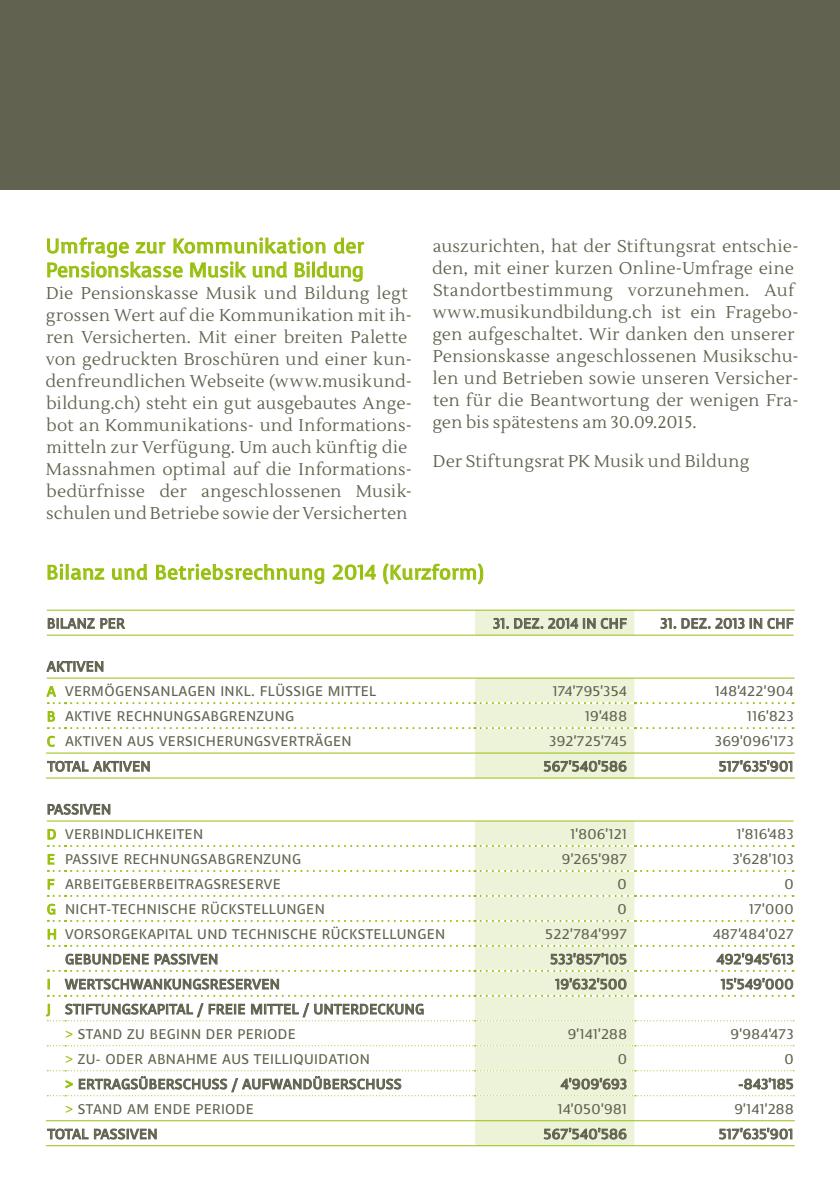
<style>
.page{position:relative;width:840px;height:1191px;background:#fff}
.page>*{position:absolute;margin:0;border:0;box-sizing:border-box;transform-origin:0 0}
.t1{font:20px/24px "Voces";letter-spacing:.025em;color:#97bf0d}
.t2{font:17px/22px "Lustria";letter-spacing:.015em;color:#626250}
.t3{font:14px/25px "Voces";letter-spacing:.025em;color:#626250}
.s1{color:#97bf0d}
</style>
<div class="page">
<svg style="left:47px;top:237px;width:317px;height:45px"></svg>
<div style="left:0;top:0;width:839px;height:189px;background:#626250"></div>
<svg style="left:47px;top:563px;width:57px;height:17px"></svg>
<svg style="left:112px;top:564px;width:35px;height:16px"></svg>
<svg style="left:156px;top:563px;width:168px;height:21px"></svg>
<svg style="left:332px;top:564px;width:43px;height:16px"></svg>
<svg style="left:383px;top:563px;width:100px;height:21px"></svg>
<svg style="left:474px;top:610px;width:160px;height:169px"></svg>
<svg style="left:474px;top:610px;width:1px;height:24px"></svg>
<svg style="left:634px;top:610px;width:1px;height:24px"></svg>
<hr style="left:65px;top:609px;width:409px;height:1px;background:#97bf0d">
<hr style="left:474px;top:609px;width:160px;height:1px;background:#97bf0d">
<hr style="left:634px;top:609px;width:160px;height:1px;background:#97bf0d">
<hr style="left:65px;top:634px;width:409px;height:1px;background:#97bf0d">
<hr style="left:474px;top:634px;width:160px;height:1px;background:#97bf0d">
<hr style="left:634px;top:634px;width:159px;height:1px;background:#97bf0d">
<svg style="left:47px;top:609px;width:78px;height:26px"></svg>
<svg style="left:492px;top:613px;width:134px;height:19px;background:#cbd0b8"></svg>
<svg style="left:659px;top:610px;width:135px;height:25px"></svg>
<svg style="left:46px;top:656px;width:748px;height:122px"></svg>
<svg style="left:46px;top:803px;width:748px;height:343px"></svg>
<h1 class="t1" style="left:46px;top:234px;width:319px">UMFRAGE ZUR KOMMUNIKATION DER<br>PENSIONSKASSE MUSIK UND BILDUNG</h1>
<p class="t2" style="left:46px;top:282px;width:368px">Die Pensionskasse Musik und Bildung legt grossen Wert auf die Kommunikation mit ih&shy;ren Versicherten. Mit einer breiten Palette von gedruckten Broschüren und einer kun&shy;denfreundlichen Webseite (www.musikund&shy;bildung.ch) steht ein gut ausgebautes Ange&shy;bot an Kommunikations- und Informations&shy;mitteln zur Verfügung. Um auch künftig die Massnahmen optimal auf die Informations&shy;bedürfnisse der angeschlossenen Musik&shy;schulen und Betriebe sowie der Versicherten</p>
<p class="t2" style="left:432px;top:235px;width:368px">auszurichten, hat der Stiftungsrat entschie&shy;den, mit einer kurzen Online-Umfrage eine Standortbestimmung vorzunehmen. Auf www.musikundbildung.ch ist ein Fragebo&shy;gen aufgeschaltet. Wir danken den unserer Pensionskasse angeschlossenen Musikschu&shy;len und Betrieben sowie unseren Versicher&shy;ten für die Beantwortung der wenigen Fra&shy;gen bis spätestens am 30.09.2015.</p>
<p class="t2" style="left:432px;top:450px;width:318px">Der Stiftungsrat PK Musik und Bildung</p>
<h1 class="t1" style="left:46px;top:560px;width:439px">BILANZ UND BETRIEBSRECHNUNG 2014 (KURZFORM)</h1>
<p class="t3" style="left:47px;top:611px;width:79px">BILANZPER</p>
<p class="t3" style="left:492px;top:611px;width:135px">31. DEZ. 2014 IN CHF</p>
<p class="t3" style="left:659px;top:611px;width:135px">31. DEZ. 2013 IN CHF</p>
<p class="t3" style="left:47px;top:654px;width:327px">AKTIVEN<br><span class="s1">A</span> VERMÖGENSANLAGEN INKL. FLÜSSIGE MITTEL</p>
<p class="t3" style="left:552px;top:679px;width:76px">174'795'354</p>
<p class="t3" style="left:714px;top:679px;width:80px">148'422'904</p>
<p class="t3" style="left:47px;top:704px;width:249px"><span class="s1">B</span> AKTIVE RECH NU NGSABGRENZU NG</p>
<p class="t3" style="left:585px;top:704px;width:43px">19'488</p>
<p class="t3" style="left:746px;top:704px;width:48px">116'823</p>
<p class="t3" style="left:47px;top:729px;width:306px"><span class="s1">C</span> AKTIVEN AUS VERSICH ERU NGSVERTRÄGEN</p>
<p class="t3" style="left:549px;top:729px;width:79px">392'725'745</p>
<p class="t3" style="left:714px;top:729px;width:80px">369'096'173</p>
<p class="t3" style="left:48px;top:754px;width:104px">TOTAL AKTIVEN</p>
<p class="t3" style="left:543px;top:754px;width:85px">567'540'586</p>
<p class="t3" style="left:718px;top:754px;width:76px">517'635'901</p>
<p class="t3" style="left:47px;top:797px;width:100px">PASSIVEN<br><span class="s1">D</span> VERBINDLICHK</p>
<p class="t3" style="left:164px;top:822px;width:40px">EITEN</p>
<p class="t3" style="left:570px;top:822px;width:58px">1'806'121</p>
<p class="t3" style="left:736px;top:822px;width:58px">1'816'483</p>
<p class="t3" style="left:47px;top:847px;width:256px"><span class="s1">E</span> PASSIVE RECH NU NGSABGRENZU NG</p>
<p class="t3" style="left:561px;top:847px;width:67px">9'265'987</p>
<p class="t3" style="left:732px;top:847px;width:63px">3'628'103</p>
<p class="t3" style="left:47px;top:872px;width:235px"><span class="s1">F</span> ARB EITGEBERBEITRAGSRESERVE</p>
<p class="t3" style="left:617px;top:872px;width:11px">0</p>
<p class="t3" style="left:783px;top:872px;width:11px">0</p>
<p class="t3" style="left:47px;top:897px;width:223px"><span class="s1">G</span> N ICHT-TECH NISCH E RÜCKSTELLU</p>
<p class="t3" style="left:286px;top:897px;width:40px">NGEN</p>
<p class="t3" style="left:617px;top:897px;width:11px">0</p>
<p class="t3" style="left:748px;top:897px;width:46px">17'000</p>
<p class="t3" style="left:47px;top:922px;width:101px"><span class="s1">H</span> VORSORGEKAP</p>
<p class="t3" style="left:165px;top:922px;width:20px">ITALU</p>
<p class="t3" style="left:207px;top:922px;width:183px">ND TECH NISCH E RÜCKSTELLU</p>
<p class="t3" style="left:407px;top:922px;width:40px">NGEN</p>
<p class="t3" style="left:545px;top:922px;width:83px">522'784'997</p>
<p class="t3" style="left:712px;top:922px;width:82px">487'484'027</p>
<p class="t3" style="left:65px;top:946px;width:154px">GEBUNDENE PASSIVEN</p>
<p class="t3" style="left:549px;top:946px;width:78px">533'857'105</p>
<p class="t3" style="left:716px;top:946px;width:78px">492'945'613</p>
<p class="t3" style="left:47px;top:971px;width:76px"><span class="s1">I</span> WERTSCHWA</p>
<p class="t3" style="left:153px;top:971px;width:128px">NKUNGSRESERVEN</p>
<p class="t3" style="left:555px;top:971px;width:73px">19'632'500</p>
<p class="t3" style="left:720px;top:971px;width:74px">15'549'000</p>
<p class="t3" style="left:47px;top:996px;width:102px"><span class="s1">J</span> STIFTU NGSKAP</p>
<p class="t3" style="left:165px;top:996px;width:222px">ITAL / FREIE MITTEL / UNTERDECKU</p>
<p class="t3" style="left:404px;top:996px;width:21px">NG</p>
<p class="t3" style="left:65px;top:1021px;width:55px"><span class="s1">&gt;</span> STANDZU</p>
<p class="t3" style="left:149px;top:1021px;width:148px">BEGINN DER PERIODE</p>
<p class="t3" style="left:567px;top:1021px;width:61px">9'141'288</p>
<p class="t3" style="left:730px;top:1021px;width:65px">9'984'473</p>
<p class="t3" style="left:65px;top:1046px;width:123px"><span class="s1">&gt;</span> ZU- ODER ABNAHM</p>
<p class="t3" style="left:209px;top:1046px;width:162px">E AUS TEILLIQUIDATION</p>
<p class="t3" style="left:617px;top:1046px;width:11px">0</p>
<p class="t3" style="left:783px;top:1046px;width:11px">0</p>
<p class="t3" style="left:65px;top:1071px;width:128px"><span class="s1">&gt;</span> ERTRAGSÜBERSCHU</p>
<p class="t3" style="left:212px;top:1071px;width:51px">SS / AUFWA</p>
<p class="t3" style="left:292px;top:1071px;width:75px">NDÜBERSCHU</p>
<p class="t3" style="left:386px;top:1071px;width:17px">SS</p>
<p class="t3" style="left:560px;top:1071px;width:67px">4'909'693</p>
<p class="t3" style="left:738px;top:1071px;width:57px">-843'185</p>
<p class="t3" style="left:65px;top:1096px;width:57px"><span class="s1">&gt;</span> STANDAME</p>
<p class="t3" style="left:162px;top:1096px;width:93px">NDE PERIODE</p>
<p class="t3" style="left:557px;top:1096px;width:70px">14'050'981</p>
<p class="t3" style="left:734px;top:1096px;width:61px">9'141'288</p>
<p class="t3" style="left:48px;top:1121px;width:111px">TOTAL PASSIVEN</p>
<p class="t3" style="left:543px;top:1121px;width:85px">567'540'586</p>
<p class="t3" style="left:718px;top:1121px;width:76px">517'635'901</p>
</div>
